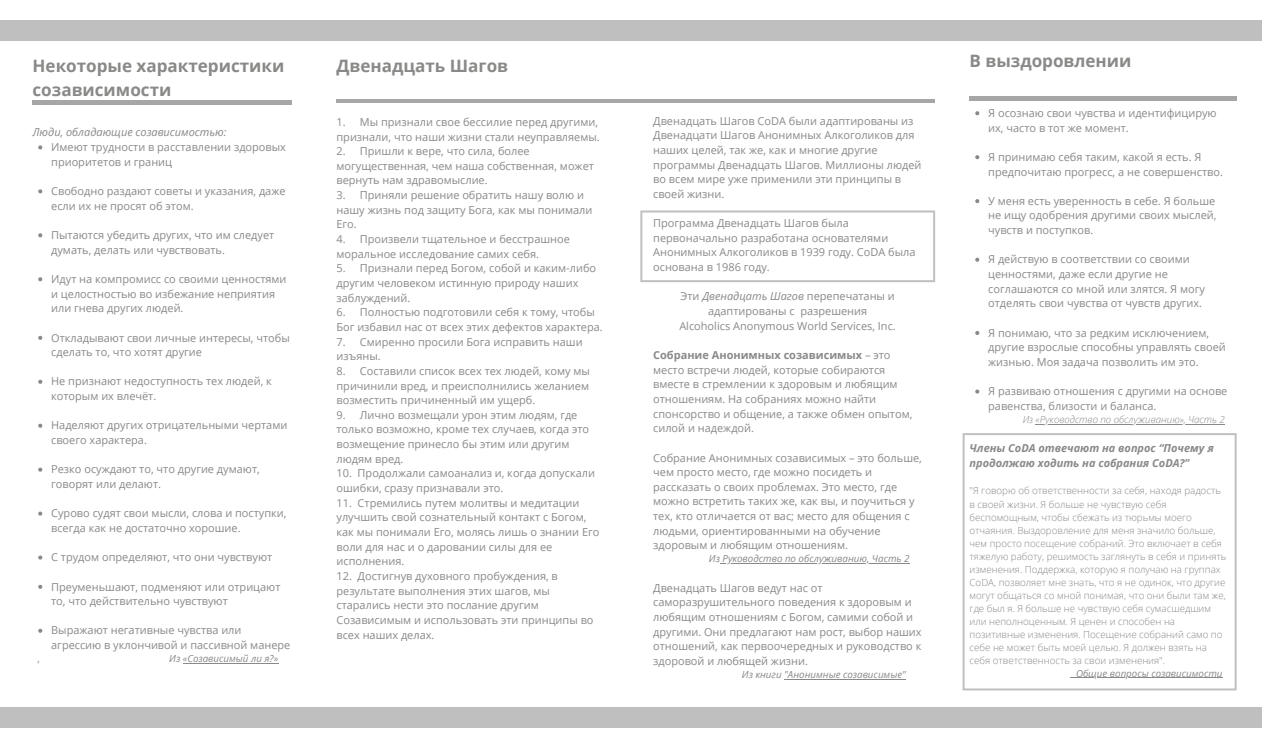
<style>
.page{position:relative;width:1262px;height:748px;background:#fff}
.page>*{position:absolute;margin:0;border:0;box-sizing:border-box;transform-origin:0 0}
.t1{font:700 17.12px/23.6px "Open Sans";color:#898988}
.t2{font:11px/14.6px "Open Sans";color:#898988}
.t3{font:italic 700 11px/14.6px "Open Sans";color:#898988}
.t4{font:italic 11px "Open Sans";color:#898988}
.t5{font:300 9.75px/13px "Open Sans";color:#898988}
.t6{font:italic 9.75px "Open Sans";color:#898988}
.t7{font:italic 300 9.75px "Open Sans";color:#898988}
.t8{font:9.75px "Open Sans";color:#898988}
.s1{font-style:italic}
.s2{font-weight:700}
</style>
<div class="page">
<div style="left:0;top:20px;width:1262px;height:20px;background:#bfbfbf"></div>
<svg style="left:640px;top:210px;width:295px;height:72px"></svg>
<svg style="left:38px;top:145px;width:4px;height:4px"></svg>
<svg style="left:38px;top:189px;width:4px;height:4px"></svg>
<svg style="left:38px;top:233px;width:4px;height:4px"></svg>
<svg style="left:38px;top:277px;width:4px;height:4px"></svg>
<svg style="left:38px;top:335px;width:4px;height:5px"></svg>
<svg style="left:38px;top:379px;width:4px;height:4px"></svg>
<svg style="left:38px;top:423px;width:4px;height:4px"></svg>
<svg style="left:38px;top:467px;width:4px;height:4px"></svg>
<svg style="left:38px;top:511px;width:4px;height:4px"></svg>
<svg style="left:38px;top:555px;width:4px;height:4px"></svg>
<svg style="left:38px;top:584px;width:4px;height:4px"></svg>
<svg style="left:38px;top:628px;width:4px;height:4px"></svg>
<hr style="left:183px;top:662px;width:95px;height:1px;background:#898988">
<hr style="left:720px;top:563px;width:190px;height:1px;background:#898988">
<hr style="left:784px;top:678px;width:122px;height:1px;background:#898988">
<div style="left:0;top:706px;width:1262px;height:21px;background:#bfbfbf"></div>
<svg style="left:975px;top:111px;width:4px;height:4px"></svg>
<svg style="left:975px;top:155px;width:4px;height:4px"></svg>
<svg style="left:975px;top:199px;width:4px;height:4px"></svg>
<svg style="left:975px;top:257px;width:4px;height:4px"></svg>
<svg style="left:975px;top:331px;width:4px;height:4px"></svg>
<svg style="left:975px;top:389px;width:4px;height:4px"></svg>
<hr style="left:1036px;top:423px;width:189px;height:1px;background:#898988">
<svg style="left:963px;top:433px;width:274px;height:257px"></svg>
<hr style="left:336px;top:99px;width:599px;height:3px;background:#a6a6a6">
<hr style="left:33px;top:101px;width:259px;height:3px;background:#a6a6a6">
<hr style="left:969px;top:97px;width:268px;height:3px;background:#a6a6a6">
<p class="t1" style="left:33px;top:54px;width:253px">Некоторые характеристики созависимости</p>
<p class="t4" style="left:33px;top:125px;width:195px">Люди, обладающие созависимостью:</p>
<p class="t2" style="left:51px;top:139px;width:236px">Имеют трудности в расставлении здоровых приоритетов и границ</p>
<p class="t2" style="left:51px;top:183px;width:236px">Свободно раздают советы и указания, даже если их не просят об этом.</p>
<p class="t2" style="left:51px;top:227px;width:225px">Пытаются убедить других, что им следует думать, делать или чувствовать.</p>
<p class="t2" style="left:51px;top:271px;width:237px">Идут на компромисс со своими ценностями и целостностью во избежание неприятия или гнева других людей.</p>
<p class="t2" style="left:51px;top:330px;width:240px">Откладывают свои личные интересы, чтобы сделать то, что хотят другие</p>
<p class="t2" style="left:51px;top:373px;width:222px">Не признают недоступность тех людей, к которым их влечёт.</p>
<p class="t2" style="left:51px;top:417px;width:238px">Наделяют других отрицательными чертами своего характера.</p>
<p class="t2" style="left:51px;top:461px;width:210px">Резко осуждают то, что другие думают, говорят или делают.</p>
<p class="t2" style="left:51px;top:505px;width:237px">Сурово судят свои мысли, слова и поступки, всегда как не достаточно хорошие.</p>
<p class="t2" style="left:51px;top:549px;width:223px">С трудом определяют, что они чувствуют</p>
<p class="t2" style="left:51px;top:578px;width:231px">Преуменьшают, подменяют или отрицают то, что действительно чувствуют</p>
<p class="t2" style="left:51px;top:622px;width:241px">Выражают негативные чувства или агрессию в уклончивой и пассивной манере</p>
<p class="t8" style="left:38px;top:651px;width:4px">,</p>
<p class="t6" style="left:169px;top:651px;width:111px">Из «Созависимый ли я?»</p>
<p class="t1" style="left:336px;top:54px;width:173px">Двенадцать Шагов</p>
<p class="t2" style="left:336px;top:114px;width:265px">1. Мы признали свое бессилие перед другими, признали, что наши жизни стали неуправляемы.</p>
<p class="t2" style="left:336px;top:143px;width:259px">2. Пришли к вере, что сила, более могущественная, чем наша собственная, может вернуть нам здравомыслие.</p>
<p class="t2" style="left:336px;top:187px;width:257px">3. Приняли решение обратить нашу волю и нашу жизнь под защиту Бога, как мы понимали<br>Его.</p>
<p class="t2" style="left:336px;top:231px;width:235px">4. Произвели тщательное и бесстрашное моральное исследование самих себя.</p>
<p class="t2" style="left:336px;top:260px;width:261px">5. Признали перед Богом, собой и каким-либо другим человеком истинную природу наших заблуждений.</p>
<p class="t2" style="left:336px;top:304px;width:268px">6. Полностью подготовили себя к тому, чтобы<br>Бог избавил нас от всех этих дефектов характера.</p>
<p class="t2" style="left:336px;top:334px;width:248px">7. Смиренно просили Бога исправить наши изъяны.</p>
<p class="t2" style="left:336px;top:363px;width:255px;text-align:justify">8. Составили список всех тех людей, кому мы причинили вред, и преисполнились желанием возместить причиненный им ущерб.</p>
<p class="t2" style="left:336px;top:407px;width:254px">9. Лично возмещали урон этим людям, где только возможно, кроме тех случаев, когда это возмещение принесло бы этим или другим людям вред.</p>
<p class="t2" style="left:336px;top:465px;width:260px">10. Продолжали самоанализ и, когда допускали ошибки, сразу признавали это.</p>
<p class="t2" style="left:336px;top:495px;width:264px">11. Стремились путем молитвы и медитации улучшить свой сознательный контакт с Богом, как мы понимали Его, молясь лишь о знании Его воли для нас и о даровании силы для ее исполнения.</p>
<p class="t2" style="left:336px;top:568px;width:259px">12. Достигнув духовного пробуждения, в результате выполнения этих шагов, мы старались нести это послание другим Созависимым и использовать эти принципы во всех наших делах.</p>
<p class="t2" style="left:653px;top:113px;width:270px">Двенадцать Шагов CoDA были адаптированы из Двенадцати Шагов Анонимных Алкоголиков для наших целей, так же, как и многие другие программы Двенадцать Шагов. Миллионы людей во всем мире уже применили эти принципы в своей жизни.</p>
<p class="t2" style="left:653px;top:215px;width:264px">Программа Двенадцать Шагов была первоначально разработана основателями Анонимных Алкоголиков в 1939 году. CoDA была основана в 1986 году.</p>
<p class="t2" style="left:680px;top:289px;width:216px">Эти <span class="s1">Двенадцать Шагов</span> перепечатаны и</p>
<p class="t2" style="left:708px;top:303px;width:161px">адаптированы с разрешения</p>
<p class="t2" style="left:679px;top:318px;width:218px">Alcoholics Anonymous World Services, Inc.</p>
<p class="t2" style="left:653px;top:347px;width:261px"><span class="s2">Собрание Анонимных созависимых</span> – это место встречи людей, которые собираются вместе в стремлении к здоровым и любящим отношениям. На собраниях можно найти спонсорство и общение, а также обмен опытом, силой и надеждой.</p>
<p class="t2" style="left:653px;top:449px;width:270px">Собрание Анонимных созависимых – это больше, чем просто место, где можно посидеть и рассказать о своих проблемах. Это место, где можно встретить таких же, как вы, и поучиться у тех, кто отличается от вас; место для общения с людьми, ориентированными на обучение здоровым и любящим отношениям.</p>
<p class="t6" style="left:709px;top:551px;width:202px">Из Руководство по обслуживанию, Часть 2</p>
<p class="t2" style="left:653px;top:580px;width:270px">Двенадцать Шагов ведут нас от саморазрушительного поведения к здоровым и любящим отношениям с Богом, самими собой и другими. Они предлагают нам рост, выбор наших отношений, как первоочередных и руководство к здоровой и любящей жизни.</p>
<p class="t6" style="left:742px;top:667px;width:166px">Из книги "Анонимные созависимые"</p>
<p class="t1" style="left:969px;top:49px;width:163px">В выздоровлении</p>
<p class="t2" style="left:988px;top:105px;width:230px">Я осознаю свои чувства и идентифицирую их, часто в тот же момент.</p>
<p class="t2" style="left:988px;top:149px;width:236px">Я принимаю себя таким, какой я есть. Я предпочитаю прогресс, а не совершенство.</p>
<p class="t2" style="left:988px;top:193px;width:230px;text-align:justify">У меня есть уверенность в себе. Я больше не ищу одобрения другими своих мыслей, чувств и поступков.</p>
<p class="t2" style="left:988px;top:252px;width:218px">Я действую в соответствии со своими ценностями, даже если другие не соглашаются со мной или злятся. Я могу отделять свои чувства от чувств других.</p>
<p class="t2" style="left:988px;top:325px;width:239px">Я понимаю, что за редким исключением, другие взрослые способны управлять своей жизнью. Моя задача позволить им это.</p>
<p class="t2" style="left:988px;top:383px;width:241px">Я развиваю отношения с другими на основе равенства, близости и баланса.</p>
<p class="t7" style="left:1023px;top:412px;width:203px">Из «Руководство по обслуживанию», Часть 2</p>
<p class="t3" style="left:969px;top:440px;width:246px">Члены CoDA отвечают на вопрос “Почему я продолжаю ходить на собрания CoDA?”</p>
<p class="t5" style="left:969px;top:484px;width:253px">"Я говорю об ответственности за себя, находя радость</p>
<p class="t5" style="left:969px;top:497px;width:258px">в своей жизни. Я больше не чувствую себя беспомощным, чтобы сбежать из тюрьмы моего отчаяния. Выздоровление для меня значило больше, чем просто посещение собраний. Это включает в себя тяжелую работу, решимость заглянуть в себя и принять изменения. Поддержка, которую я получаю на группах CoDA, позволяет мне знать, что я не одинок, что другие могут общаться со мной понимая, что они были там же, где был я. Я больше не чувствую себя сумасшедшим или неполноценным. Я ценен и способен на позитивные изменения. Посещение собраний само по себе не может быть моей целью. Я должен взять на себя ответственность за свои изменения".</p>
<p class="t6" style="left:1076px;top:666px;width:148px">Общие вопросы созависимости</p>
</div>
